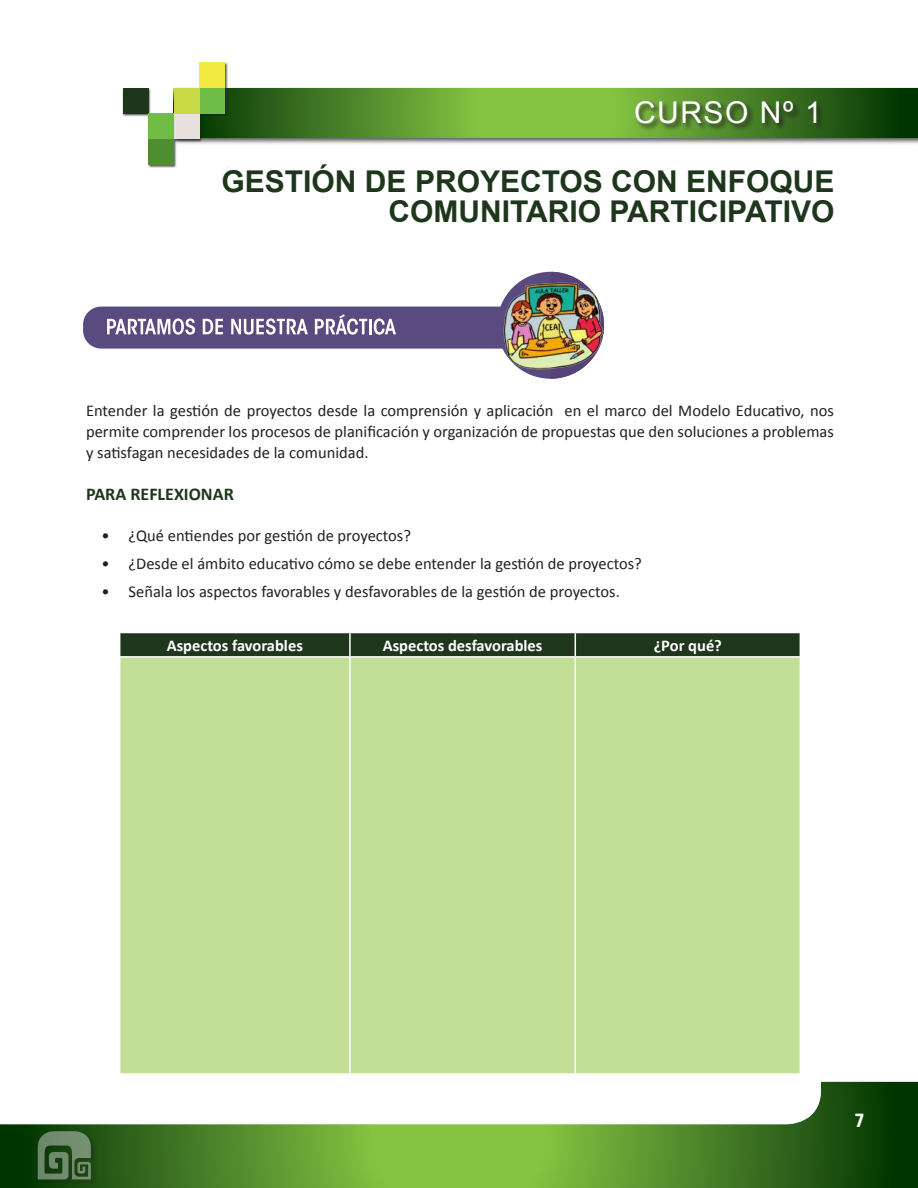
<style>
.page{position:relative;width:918px;height:1188px;background:#fff}
.page>*{position:absolute;margin:0;border:0;box-sizing:border-box;transform-origin:0 0}
.t1{font:700 30px/30px "Arial";color:#1e371c;text-align:right}
.t2{font:30px "Arial";letter-spacing:.05em;color:#fff}
.t3{font:700 18px "Calibri";color:#1e371c}
.t4{font:700 condensed 18px "ITC Avant Garde Std";color:#fff}
.t5{font:16.5px/21px "Calibri";color:#231f20;text-align:justify}
.t6{font:700 16.5px "Calibri";color:#fff}
</style>
<div class="page">
<img style="left:0;top:1082px;width:918px;height:106px">
<div style="left:36px;top:1130px;width:62px;height:57px;background:#231f20;opacity:.75"></div>
<svg style="left:38px;top:1131px;width:53px;height:48px;background:#54744f"></svg>
<div style="left:172px;top:86px;width:746px;height:59px;background:#231f20;opacity:.75"></div>
<img style="left:229px;top:88px;width:689px;height:49px">
<div style="left:122px;top:62px;width:107px;height:106px;background:#231f20;opacity:.75"></div>
<div style="left:148px;top:139px;width:26px;height:25px;background:#4e8d32"></div>
<div style="left:174px;top:113px;width:26px;height:26px;background:#e7e0dc"></div>
<div style="left:200px;top:88px;width:25px;height:25px;background:#6fbd46"></div>
<div style="left:123px;top:88px;width:25px;height:25px;background:#1e371c"></div>
<div style="left:174px;top:88px;width:26px;height:25px;background:#c7d944"></div>
<div style="left:148px;top:113px;width:26px;height:26px;background:#6fbd46"></div>
<div style="left:200px;top:62px;width:25px;height:26px;background:#f2eb42"></div>
<div style="left:634px;top:100px;width:190px;height:31px;background:#231f20;opacity:.75"></div>
<div style="left:120px;top:658px;width:680px;height:415px;background:#c2de97"></div>
<div style="left:119px;top:633px;width:682px;height:23px;background:#1e371d"></div>
<hr style="left:349px;top:658px;width:2px;height:415px;background:#fff">
<hr style="left:575px;top:658px;width:1px;height:415px;background:#fff">
<div style="left:83px;top:307px;width:443px;height:42px;background:#594a7f;border-radius:18px"></div>
<svg style="left:551px;top:374px;width:22px;height:5px"></svg>
<svg style="left:107px;top:318px;width:88px;height:17px"></svg>
<svg style="left:203px;top:319px;width:20px;height:15px"></svg>
<svg style="left:231px;top:318px;width:77px;height:17px"></svg>
<svg style="left:315px;top:314px;width:52px;height:21px"></svg>
<hr style="left:369px;top:319px;width:3px;height:15px;background:#fff">
<svg style="left:374px;top:319px;width:22px;height:16px"></svg>
<img style="left:486px;top:271px;width:119px;height:103px">
<h1 class="t2" style="left:634px;top:95px;width:189px">CURSO Nº 1</h1>
<h1 class="t1" style="left:222px;top:167px;width:614px">GESTIÓN DE PROYECTOS CON ENFOQUE<br>COMUNITARIO PARTICIPATIVO</h1>
<p class="t5" style="left:86px;top:399px;width:749px">Entender la gestión de proyectos desde la comprensión y aplicación en el marco del Modelo Educativo, nos permite comprender los procesos de planificación y organización de propuestas que den soluciones a problemas y satisfagan necesidades de la comunidad.</p>
<p class="t3" style="left:86px;top:485px;width:149px">PARA REFLEXIONAR</p>
<p class="t5" style="left:102px;top:525px;width:311px">• ¿Qué entiendes por gestión de proyectos?</p>
<p class="t5" style="left:102px;top:553px;width:542px">• ¿Desde el ámbito educativo cómo se debe entender la gestión de proyectos?</p>
<p class="t5" style="left:102px;top:581px;width:520px">• Señala los aspectos favorables y desfavorables de la gestión de proyectos.</p>
<p class="t6" style="left:167px;top:634px;width:138px">Aspectos favorables</p>
<p class="t6" style="left:383px;top:634px;width:161px">Aspectos desfavorables</p>
<p class="t6" style="left:654px;top:634px;width:70px">¿Por qué?</p>
<p class="t4" style="left:855px;top:1110px;width:12px">7</p>
</div>
